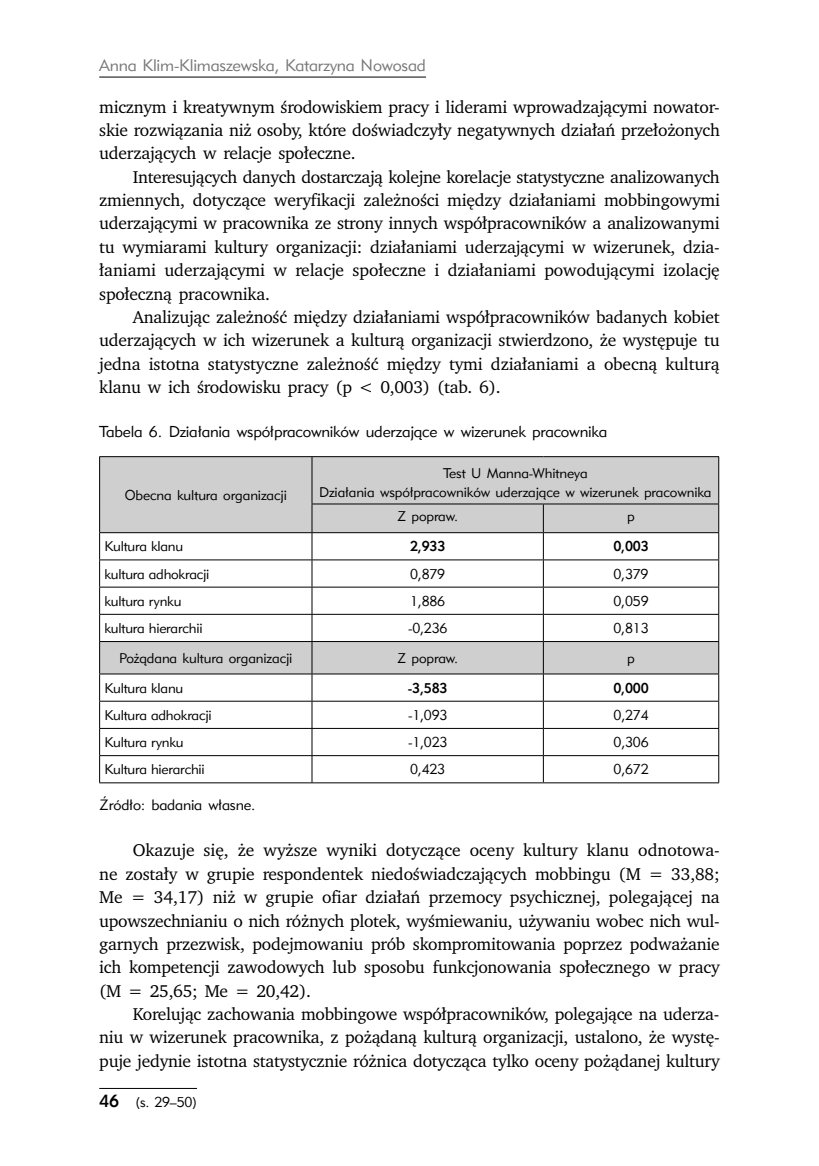
<style>
.page{position:relative;width:819px;height:1166px;background:#fff}
.page>*{position:absolute;margin:0;border:0;box-sizing:border-box;transform-origin:0 0}
.t1{font:17.5px/23.4px "Charter ITCPL";letter-spacing:-.015em;color:#000;text-align:justify}
.t2{font:16.62px "Geometric 415 Lt EU";letter-spacing:-.015em;color:#787878}
.t3{font:15.75px "Geometric 415 Lt EU";letter-spacing:-.015em;color:#000}
.t4{font:14.88px "Geometric 415 Lt EU";letter-spacing:-.015em;color:#000}
.t5{font:14px/18.6px "Geometric 415 Lt EU";letter-spacing:-.015em;color:#000;text-align:center}
.t6{font:14px "Geometric 415 Md EU";letter-spacing:-.015em;color:#000}
.s1{font-family:"Geometric 415 Md EU";font-size:17.5px}
</style>
<div class="page">
<hr style="left:99px;top:77px;width:327px;height:1px;background:#000">
<hr style="left:99px;top:1088px;width:98px;height:1px;background:#000">
<svg style="left:100px;top:457px;width:618px;height:216px;fill:#cfcfcf"></svg>
<hr style="left:99px;top:559px;width:213px;height:1px;background:#000">
<hr style="left:312px;top:559px;width:231px;height:1px;background:#000">
<hr style="left:543px;top:559px;width:176px;height:1px;background:#000">
<hr style="left:99px;top:587px;width:213px;height:1px;background:#000">
<hr style="left:312px;top:587px;width:231px;height:1px;background:#000">
<hr style="left:543px;top:587px;width:176px;height:1px;background:#000">
<hr style="left:99px;top:614px;width:213px;height:1px;background:#000">
<hr style="left:312px;top:614px;width:231px;height:1px;background:#000">
<hr style="left:543px;top:614px;width:176px;height:1px;background:#000">
<svg style="left:543px;top:505px;width:1px;height:136px"></svg>
<hr style="left:311px;top:642px;width:1px;height:31px;background:#000">
<hr style="left:543px;top:642px;width:1px;height:31px;background:#000">
<hr style="left:99px;top:701px;width:213px;height:1px;background:#000">
<hr style="left:312px;top:701px;width:231px;height:1px;background:#000">
<hr style="left:543px;top:701px;width:176px;height:1px;background:#000">
<hr style="left:99px;top:728px;width:213px;height:1px;background:#000">
<hr style="left:312px;top:728px;width:231px;height:1px;background:#000">
<hr style="left:543px;top:728px;width:176px;height:1px;background:#000">
<hr style="left:99px;top:755px;width:213px;height:1px;background:#000">
<hr style="left:312px;top:755px;width:231px;height:1px;background:#000">
<svg style="left:311px;top:674px;width:1px;height:108px"></svg>
<hr style="left:543px;top:755px;width:176px;height:1px;background:#000">
<svg style="left:543px;top:674px;width:1px;height:108px"></svg>
<svg style="left:99px;top:674px;width:1px;height:108px"></svg>
<svg style="left:718px;top:674px;width:1px;height:108px"></svg>
<hr style="left:99px;top:782px;width:213px;height:1px;background:#000">
<hr style="left:312px;top:782px;width:231px;height:1px;background:#000">
<hr style="left:543px;top:782px;width:176px;height:1px;background:#000">
<hr style="left:99px;top:456px;width:213px;height:1px;background:#000">
<hr style="left:99px;top:457px;width:1px;height:47px;background:#000">
<svg style="left:99px;top:504px;width:1px;height:137px"></svg>
<hr style="left:99px;top:532px;width:213px;height:1px;background:#000">
<hr style="left:312px;top:456px;width:231px;height:1px;background:#000">
<hr style="left:311px;top:457px;width:1px;height:47px;background:#000">
<hr style="left:543px;top:456px;width:176px;height:1px;background:#000">
<hr style="left:718px;top:457px;width:1px;height:47px;background:#000">
<hr style="left:311px;top:504px;width:232px;height:1px;background:#000">
<svg style="left:311px;top:504px;width:1px;height:137px"></svg>
<hr style="left:543px;top:504px;width:176px;height:1px;background:#000">
<svg style="left:718px;top:504px;width:1px;height:137px"></svg>
<hr style="left:312px;top:532px;width:231px;height:1px;background:#000">
<hr style="left:543px;top:532px;width:176px;height:1px;background:#000">
<hr style="left:99px;top:641px;width:213px;height:1px;background:#000">
<hr style="left:99px;top:642px;width:1px;height:31px;background:#000">
<hr style="left:312px;top:641px;width:231px;height:1px;background:#000">
<hr style="left:543px;top:641px;width:176px;height:1px;background:#000">
<hr style="left:718px;top:642px;width:1px;height:31px;background:#000">
<hr style="left:99px;top:673px;width:213px;height:1px;background:#000">
<hr style="left:312px;top:673px;width:231px;height:1px;background:#000">
<hr style="left:543px;top:673px;width:176px;height:1px;background:#000">
<p class="t2" style="left:99px;top:55px;width:328px">Anna Klim-Klimaszewska, Katarzyna Nowosad</p>
<p class="t1" style="left:99px;top:94px;width:622px">micznym i kreatywnym środowiskiem pracy i liderami wprowadzającymi nowator&shy;skie rozwiązania niż osoby, które doświadczyły negatywnych działań przełożonych uderzających w relacje społeczne.</p>
<p class="t1" style="left:99px;top:165px;width:622px;text-indent:34px">Interesujących danych dostarczają kolejne korelacje statystyczne analizowanych zmiennych, dotyczące weryfikacji zależności między działaniami mobbingowymi uderzającymi w pracownika ze strony innych współpracowników a analizowanymi tu wymiarami kultury organizacji: działaniami uderzającymi w wizerunek, dzia&shy;łaniami uderzającymi w relacje społeczne i działaniami powodującymi izolację społeczną pracownika.</p>
<p class="t1" style="left:99px;top:305px;width:622px;text-indent:34px">Analizując zależność między działaniami współpracowników badanych kobiet uderzających w ich wizerunek a kulturą organizacji stwierdzono, że występuje tu jedna istotna statystyczne zależność między tymi działaniami a obecną kulturą klanu w ich środowisku pracy (p &lt; 0,003) (tab. 6).</p>
<p class="t3" style="left:99px;top:422px;width:509px">Tabela 6. Działania współpracowników uderzające w wizerunek pracownika</p>
<p class="t5" style="left:125px;top:486px;width:164px">Obecna kultura organizacji</p>
<p class="t5" style="left:319px;top:464px;width:394px">Test U Manna-Whitneya<br>Działania współpracowników uderzające w wizerunek pracownika</p>
<p class="t5" style="left:397px;top:507px;width:63px">Z popraw.</p>
<p class="t5" style="left:627px;top:507px;width:9px">p</p>
<p class="t5" style="left:104px;top:537px;width:80px">Kultura klanu</p>
<p class="t6" style="left:410px;top:538px;width:37px">2,933</p>
<p class="t6" style="left:613px;top:538px;width:37px">0,003</p>
<p class="t5" style="left:104px;top:564px;width:106px">kultura adhokracji</p>
<p class="t5" style="left:410px;top:564px;width:37px">0,879</p>
<p class="t5" style="left:613px;top:564px;width:37px">0,379</p>
<p class="t5" style="left:104px;top:592px;width:78px">kultura rynku</p>
<p class="t5" style="left:410px;top:592px;width:37px">1,886</p>
<p class="t5" style="left:613px;top:592px;width:37px">0,059</p>
<p class="t5" style="left:104px;top:619px;width:100px">kultura hierarchii</p>
<p class="t5" style="left:408px;top:619px;width:41px">-0,236</p>
<p class="t5" style="left:613px;top:619px;width:37px">0,813</p>
<p class="t5" style="left:119px;top:649px;width:175px">Pożądana kultura organizacji</p>
<p class="t5" style="left:397px;top:649px;width:63px">Z popraw.</p>
<p class="t5" style="left:627px;top:649px;width:9px">p</p>
<p class="t5" style="left:104px;top:678px;width:80px">Kultura klanu</p>
<p class="t6" style="left:408px;top:679px;width:41px">-3,583</p>
<p class="t6" style="left:613px;top:679px;width:37px">0,000</p>
<p class="t5" style="left:104px;top:706px;width:109px">Kultura adhokracji</p>
<p class="t5" style="left:408px;top:706px;width:41px">-1,093</p>
<p class="t5" style="left:613px;top:706px;width:37px">0,274</p>
<p class="t5" style="left:104px;top:733px;width:81px">Kultura rynku</p>
<p class="t5" style="left:408px;top:733px;width:41px">-1,023</p>
<p class="t5" style="left:613px;top:733px;width:37px">0,306</p>
<p class="t5" style="left:104px;top:760px;width:102px">Kultura hierarchii</p>
<p class="t5" style="left:410px;top:760px;width:37px">0,423</p>
<p class="t5" style="left:613px;top:760px;width:37px">0,672</p>
<p class="t4" style="left:99px;top:795px;width:157px">Źródło: badania własne.</p>
<p class="t1" style="left:99px;top:838px;width:622px;text-indent:34px">Okazuje się, że wyższe wyniki dotyczące oceny kultury klanu odnotowa&shy;ne zostały w grupie respondentek niedoświadczających mobbingu (M = 33,88; Me = 34,17) niż w grupie ofiar działań przemocy psychicznej, polegającej na upowszechnianiu o nich różnych plotek, wyśmiewaniu, używaniu wobec nich wul&shy;garnych przezwisk, podejmowaniu prób skompromitowania poprzez podważanie ich kompetencji zawodowych lub sposobu funkcjonowania społecznego w pracy (M = 25,65; Me = 20,42).</p>
<p class="t1" style="left:99px;top:1002px;width:622px;text-indent:34px">Korelując zachowania mobbingowe współpracowników, polegające na uderza&shy;niu w wizerunek pracownika, z pożądaną kulturą organizacji, ustalono, że wystę&shy;puje jedynie istotna statystycznie różnica dotycząca tylko oceny pożądanej kultury</p>
<p class="t5" style="left:99px;top:1093px;width:99px"><span class="s1">46</span> (s. 29–50)</p>
</div>
